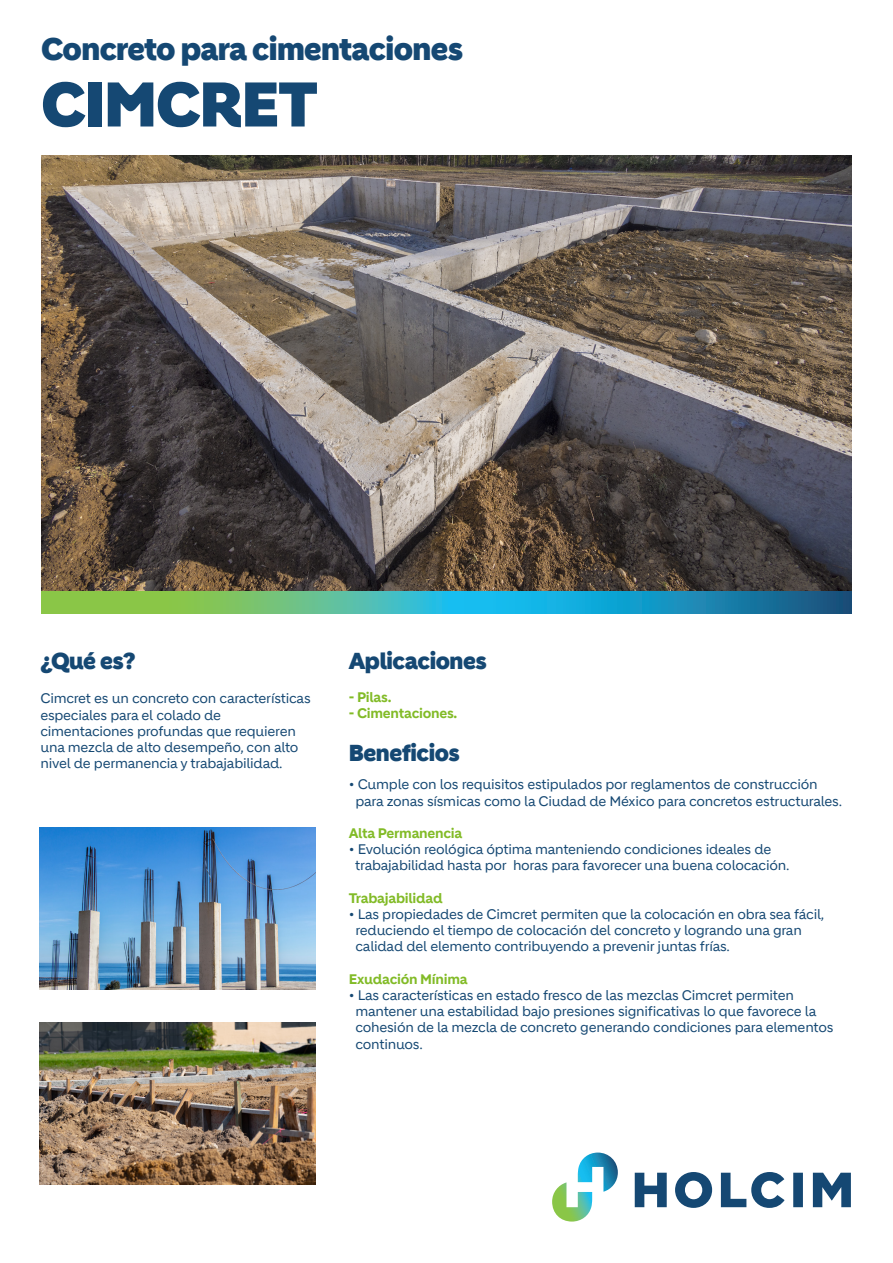
<style>
.page{position:relative;width:893px;height:1263px;background:#fff}
.page>*{position:absolute;margin:0;border:0;box-sizing:border-box;transform-origin:0 0}
.t1{font:900 61.2px "Holcim Headline";letter-spacing:-.02em;color:#154873}
.t2{font:900 30.6px "Holcim Headline";letter-spacing:-.02em;color:#154873}
.t3{font:900 22.5px "Holcim Headline";letter-spacing:-.02em;color:#154873}
.t4{font:13.5px/16.2px "Holcim";letter-spacing:-.02em;color:#154873}
.t5{font:700 13.5px "Holcim";letter-spacing:-.02em;color:#82bb27}
</style>
<div class="page">
<svg style="left:41px;top:590px;width:810px;height:24px;background:#43a799"></svg>
<img style="left:41px;top:156px;width:810px;height:434px">
<img style="left:40px;top:827px;width:275px;height:162px">
<img style="left:40px;top:1023px;width:275px;height:161px">
<svg style="left:635px;top:1172px;width:216px;height:36px"></svg>
<svg style="left:552px;top:1152px;width:66px;height:69px"></svg>
<h2 class="t2" style="left:41px;top:31px;width:424px">Concreto para cimentaciones</h2>
<h1 class="t1" style="left:41px;top:69px;width:278px">CIMCRET</h1>
<h3 class="t3" style="left:40px;top:648px;width:97px">¿Qué es?</h3>
<p class="t4" style="left:40px;top:690px;width:272px">Cimcret es un concreto con características especiales para el colado de cimentaciones profundas que requieren una mezcla de alto desempeño, con alto nivel de permanencia y trabajabilidad.</p>
<h3 class="t3" style="left:349px;top:648px;width:140px">Aplicaciones</h3>
<p class="t5" style="left:349px;top:689px;width:44px">- Pilas.</p>
<p class="t5" style="left:349px;top:705px;width:110px">- Cimentaciones.</p>
<h3 class="t3" style="left:349px;top:740px;width:113px">Beneficios</h3>
<p class="t4" style="left:355px;top:776px;width:488px;text-indent:-7px">• Cumple con los requisitos estipulados por reglamentos de construcción para zonas sísmicas como la Ciudad de México para concretos estructurales.</p>
<p class="t5" style="left:349px;top:825px;width:115px">Alta Permanencia</p>
<p class="t4" style="left:355px;top:841px;width:436px;text-indent:-7px">• Evolución reológica óptima manteniendo condiciones ideales de trabajabilidad hasta por horas para favorecer una buena colocación.</p>
<p class="t5" style="left:349px;top:890px;width:95px">Trabajabilidad</p>
<p class="t4" style="left:355px;top:906px;width:470px;text-indent:-7px">• Las propiedades de Cimcret permiten que la colocación en obra sea fácil, reduciendo el tiempo de colocación del concreto y logrando una gran calidad del elemento contribuyendo a prevenir juntas frías.</p>
<p class="t5" style="left:349px;top:971px;width:120px">Exudación Mínima</p>
<p class="t4" style="left:355px;top:987px;width:479px;text-indent:-7px">• Las características en estado fresco de las mezclas Cimcret permiten mantener una estabilidad bajo presiones significativas lo que favorece la cohesión de la mezcla de concreto generando condiciones para elementos continuos.</p>
</div>
